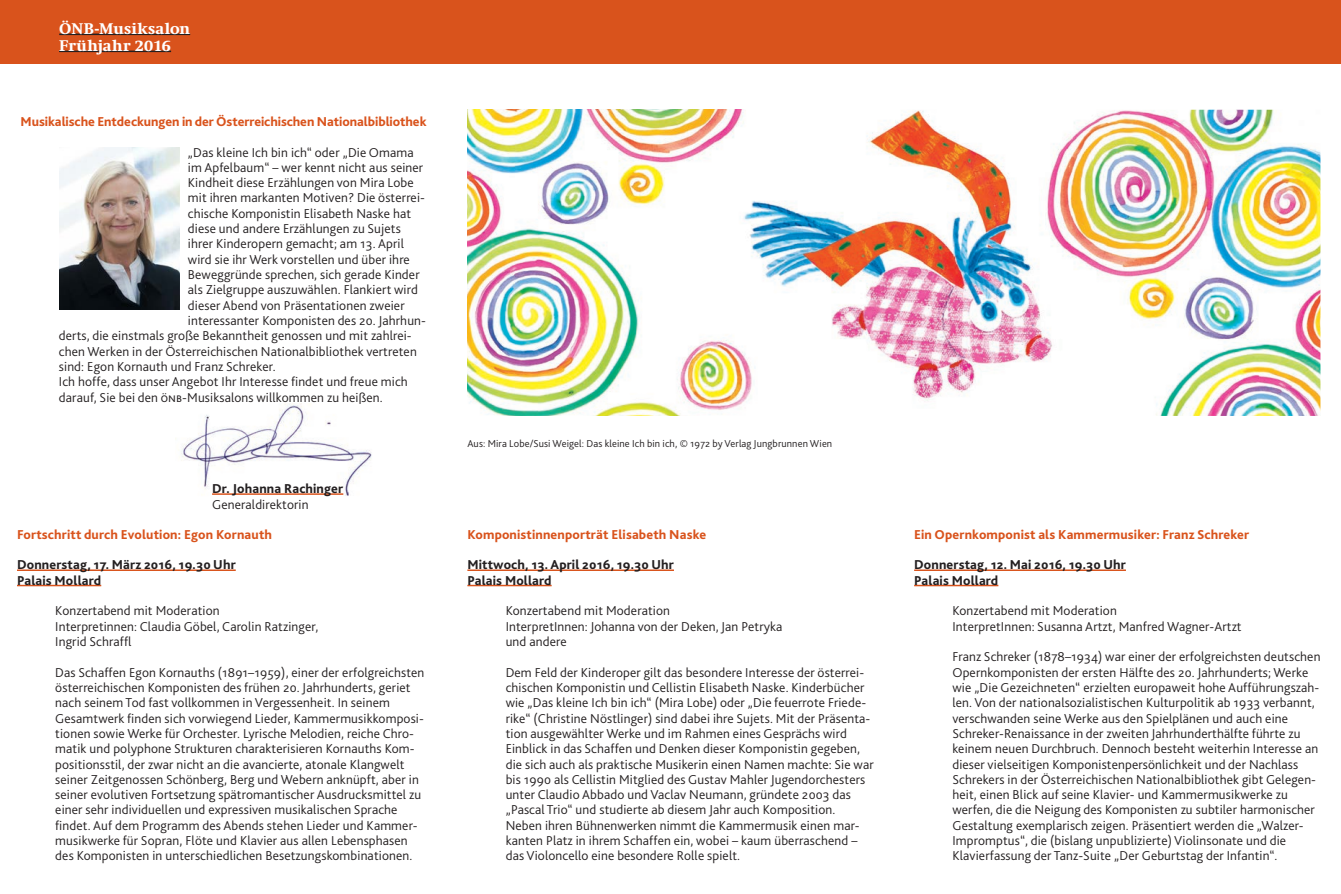
<style>
.page{position:relative;width:1341px;height:894px;background:#fff}
.page>*{position:absolute;margin:0;border:0;box-sizing:border-box;transform-origin:0 0}
.t1{font:800 15px/17px "Swift";letter-spacing:.015em;color:#fff}
.t2{font:300 13.5px/15.3px "Bliss 2";letter-spacing:.01em;color:#231f20}
.t3{font:800 13.5px "Bliss 2";letter-spacing:.01em;color:#d9531c}
.t4{font:800 13.5px/15.3px "Bliss 2";letter-spacing:.01em;color:#231f20}
.t5{font:300 10.5px "Bliss 2";letter-spacing:.01em;color:#231f20}
</style>
<div class="page">
<div style="left:0;top:0;width:1340px;height:64px;background:#d9531c"></div>
<hr style="left:59px;top:34px;width:131px;height:1px;background:#231f20">
<hr style="left:59px;top:51px;width:112px;height:1px;background:#231f20">
<hr style="left:17px;top:569px;width:219px;height:2px;background:#d9531c">
<hr style="left:17px;top:585px;width:84px;height:1px;background:#d9531c">
<hr style="left:467px;top:569px;width:207px;height:2px;background:#d9531c">
<hr style="left:467px;top:585px;width:84px;height:1px;background:#d9531c">
<hr style="left:914px;top:569px;width:211px;height:2px;background:#d9531c">
<hr style="left:914px;top:585px;width:84px;height:1px;background:#d9531c">
<img style="left:175px;top:404px;width:197px;height:92px">
<hr style="left:212px;top:493px;width:131px;height:2px;background:#d9531c">
<img style="left:60px;top:147px;width:119px;height:162px">
<img style="left:468px;top:110px;width:262px;height:306px">
<img style="left:730px;top:110px;width:590px;height:306px">
<p class="t1" style="left:59px;top:20px;width:133px">ÖNB-Musiksalon<br>Frühjahr 2016</p>
<p class="t3" style="left:21px;top:113px;width:407px">Musikalische Entdeckungen in der Österreichischen Nationalbibliothek</p>
<p class="t2" style="left:188px;top:144px;width:227px">„Das kleine Ich bin ich“ oder „Die Omama</p>
<p class="t2" style="left:188px;top:159px;width:237px">im Apfelbaum“ – wer kennt nicht aus seiner</p>
<p class="t2" style="left:188px;top:175px;width:227px">Kindheit diese Erzählungen von Mira Lobe</p>
<p class="t2" style="left:188px;top:190px;width:238px">mit ihren markanten Motiven? Die österrei-</p>
<p class="t2" style="left:188px;top:205px;width:225px">chische Komponistin Elisabeth Naske hat</p>
<p class="t2" style="left:188px;top:221px;width:214px">diese und andere Erzählungen zu Sujets</p>
<p class="t2" style="left:188px;top:236px;width:217px">ihrer Kinderopern gemacht; am 13. April</p>
<p class="t2" style="left:188px;top:251px;width:223px">wird sie ihr Werk vorstellen und über ihre</p>
<p class="t2" style="left:188px;top:266px;width:233px">Beweggründe sprechen, sich gerade Kinder</p>
<p class="t2" style="left:188px;top:282px;width:231px">als Zielgruppe auszuwählen. Flankiert wird</p>
<p class="t2" style="left:188px;top:297px;width:218px">dieser Abend von Präsentationen zweier</p>
<p class="t2" style="left:188px;top:312px;width:240px">interessanter Komponisten des 20. Jahrhun-</p>
<p class="t2" style="left:59px;top:328px;width:354px">derts, die einstmals große Bekanntheit genossen und mit zahlrei-</p>
<p class="t2" style="left:59px;top:343px;width:359px">chen Werken in der Österreichischen Nationalbibliothek vertreten</p>
<p class="t2" style="left:59px;top:358px;width:218px">sind: Egon Kornauth und Franz Schreker.</p>
<p class="t2" style="left:59px;top:374px;width:350px">Ich hoffe, dass unser Angebot Ihr Interesse findet und freue mich</p>
<p class="t2" style="left:59px;top:389px;width:325px">darauf, Sie bei den ÖNB-Musiksalons willkommen zu heißen.</p>
<p class="t4" style="left:212px;top:481px;width:133px">Dr. Johanna Rachinger</p>
<p class="t2" style="left:212px;top:496px;width:98px">Generaldirektorin</p>
<p class="t3" style="left:17px;top:526px;width:256px">Fortschritt durch Evolution: Egon Kornauth</p>
<p class="t4" style="left:17px;top:557px;width:220px">Donnerstag, 17. März 2016, 19.30 Uhr<br>Palais Mollard</p>
<p class="t2" style="left:55px;top:603px;width:265px">Konzertabend mit Moderation<br>Interpretinnen: Claudia Göbel, Carolin Ratzinger,<br>Ingrid Schraffl</p>
<p class="t2" style="left:55px;top:664px;width:370px">Das Schaffen Egon Kornauths (1891–1959), einer der erfolgreichsten österreichischen Komponisten des frühen 20. Jahrhunderts, geriet nach seinem Tod fast vollkommen in Vergessenheit. In seinem Gesamtwerk finden sich vorwiegend Lieder, Kammermusikkomposi&shy;tionen sowie Werke für Orchester. Lyrische Melodien, reiche Chro&shy;matik und polyphone Strukturen charakterisieren Kornauths Kom&shy;positionsstil, der zwar nicht an die avancierte, atonale Klangwelt seiner Zeitgenossen Schönberg, Berg und Webern anknüpft, aber in seiner evolutiven Fortsetzung spätromantischer Ausdrucksmittel zu einer sehr individuellen und expressiven musikalischen Sprache findet. Auf dem Programm des Abends stehen Lieder und Kammer&shy;musikwerke für Sopran, Flöte und Klavier aus allen Lebensphasen des Komponisten in unterschiedlichen Besetzungskombinationen.</p>
<p class="t5" style="left:467px;top:437px;width:366px">Aus: Mira Lobe/Susi Weigel: Das kleine Ich bin ich, © 1972 by Verlag Jungbrunnen Wien</p>
<p class="t3" style="left:467px;top:526px;width:240px">Komponistinnenporträt Elisabeth Naske</p>
<p class="t4" style="left:467px;top:557px;width:208px">Mittwoch, 13. April 2016, 19.30 Uhr<br>Palais Mollard</p>
<p class="t2" style="left:505px;top:603px;width:278px">Konzertabend mit Moderation<br>InterpretInnen: Johanna von der Deken, Jan Petryka und andere</p>
<p class="t2" style="left:505px;top:664px;width:369px">Dem Feld der Kinderoper gilt das besondere Interesse der österrei&shy;chischen Komponistin und Cellistin Elisabeth Naske. Kinderbücher wie „Das kleine Ich bin ich“ (Mira Lobe) oder „Die feuerrote Friede&shy;rike“ (Christine Nöstlinger) sind dabei ihre Sujets. Mit der Präsenta&shy;tion ausgewählter Werke und im Rahmen eines Gesprächs wird Einblick in das Schaffen und Denken dieser Komponistin gegeben, die sich auch als praktische Musikerin einen Namen machte: Sie war bis 1990 als Cellistin Mitglied des Gustav Mahler Jugendorchesters unter Claudio Abbado und Vaclav Neumann, gründete 2003 das „Pascal Trio“ und studierte ab diesem Jahr auch Komposition.<br>Neben ihren Bühnenwerken nimmt die Kammermusik einen mar&shy;kanten Platz in ihrem Schaffen ein, wobei – kaum überraschend – das Violoncello eine besondere Rolle spielt.</p>
<p class="t3" style="left:914px;top:526px;width:336px">Ein Opernkomponist als Kammermusiker: Franz Schreker</p>
<p class="t4" style="left:914px;top:557px;width:213px">Donnerstag, 12. Mai 2016, 19.30 Uhr<br>Palais Mollard</p>
<p class="t2" style="left:952px;top:603px;width:291px">Konzertabend mit Moderation<br>InterpretInnen: Susanna Artzt, Manfred Wagner-Artzt</p>
<p class="t2" style="left:952px;top:649px;width:369px">Franz Schreker (1878–1934) war einer der erfolgreichsten deutschen Opernkomponisten der ersten Hälfte des 20. Jahrhunderts; Werke wie „Die Gezeichneten“ erzielten europaweit hohe Aufführungszah&shy;len. Von der nationalsozialistischen Kulturpolitik ab 1933 verbannt, verschwanden seine Werke aus den Spielplänen und auch eine Schreker-Renaissance in der zweiten Jahrhunderthälfte führte zu keinem neuen Durchbruch. Dennoch besteht weiterhin Interesse an dieser vielseitigen Komponistenpersönlichkeit und der Nachlass Schrekers in der Österreichischen Nationalbibliothek gibt Gelegen&shy;heit, einen Blick auf seine Klavier- und Kammermusikwerke zu werfen, die die Neigung des Komponisten zu subtiler harmonischer Gestaltung exemplarisch zeigen. Präsentiert werden die „Walzer-Impromptus“, die (bislang unpublizierte) Violinsonate und die Klavierfassung der Tanz-Suite „Der Geburtstag der Infantin“.</p>
</div>
